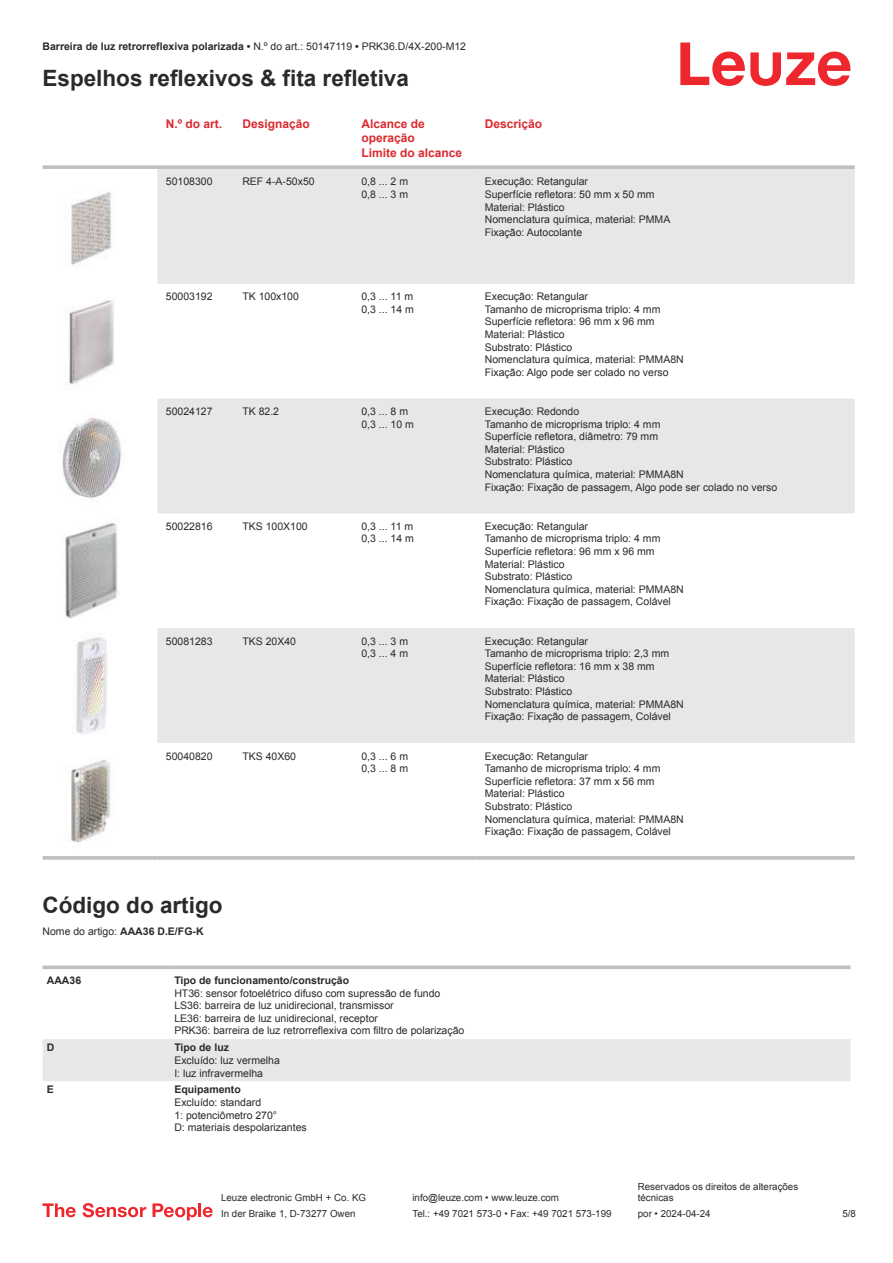
<style>
.page{position:relative;width:893px;height:1263px;background:#fff}
.page>*{position:absolute;margin:0;border:0;box-sizing:border-box;transform-origin:0 0}
.t1{font:700 22.5px "Arial";color:#2b292a}
.t2{font:700 12px/14.4px "Arial";color:#db2a30}
.t3{font:10.5px/12.6px "Arial";color:#2b292a}
.t4{font:700 10.5px "Arial";color:#2b292a}
.t5{font:9.75px/11.7px "Arial";color:#2b292a}
.s1{font-weight:400}
.s2{font-weight:700}
</style>
<div class="page">
<svg style="left:680px;top:43px;width:170px;height:43px"></svg>
<svg style="left:157px;top:169px;width:698px;height:574px;fill:#e6e7e9"></svg>
<svg style="left:43px;top:165px;width:114px;height:4px"></svg>
<svg style="left:157px;top:165px;width:77px;height:4px"></svg>
<svg style="left:234px;top:165px;width:119px;height:4px"></svg>
<svg style="left:353px;top:165px;width:123px;height:4px"></svg>
<svg style="left:476px;top:165px;width:379px;height:4px;background:#c3c5c7"></svg>
<svg style="left:43px;top:856px;width:114px;height:4px"></svg>
<svg style="left:157px;top:856px;width:77px;height:4px"></svg>
<svg style="left:234px;top:856px;width:119px;height:4px"></svg>
<svg style="left:353px;top:856px;width:123px;height:4px"></svg>
<svg style="left:476px;top:856px;width:379px;height:4px;background:#c3c5c7"></svg>
<img style="left:71px;top:192px;width:41px;height:74px">
<img style="left:69px;top:300px;width:45px;height:85px">
<img style="left:62px;top:418px;width:60px;height:81px">
<img style="left:65px;top:523px;width:53px;height:96px">
<img style="left:73px;top:637px;width:34px;height:97px">
<img style="left:70px;top:759px;width:41px;height:84px">
<div style="left:43px;top:1039px;width:807px;height:42px;background:#e6e7e9"></div>
<svg style="left:43px;top:965px;width:127px;height:4px"></svg>
<svg style="left:170px;top:965px;width:680px;height:4px;background:#c6c7c9"></svg>
<svg style="left:43px;top:1203px;width:33px;height:14px"></svg>
<svg style="left:83px;top:1203px;width:63px;height:14px"></svg>
<svg style="left:153px;top:1203px;width:44px;height:17px"></svg>
<hr style="left:198px;top:1203px;width:3px;height:14px;background:#ed272d">
<svg style="left:203px;top:1207px;width:10px;height:10px"></svg>
<p class="t4" style="left:43px;top:43px;width:425px">Barreira de luz retrorreflexiva polarizada • <span class="s1">N.º do art.: 50147119</span> • <span class="s1">PRK36.D/4X-200-M12</span></p>
<h1 class="t1" style="left:43px;top:70px;width:368px">Espelhos reflexivos &amp; fita refletiva</h1>
<p class="t2" style="left:166px;top:117px;width:58px">N.º do art.</p>
<p class="t2" style="left:242px;top:117px;width:69px">Designação</p>
<p class="t2" style="left:361px;top:117px;width:102px">Alcance de operação<br>Limite do alcance</p>
<p class="t2" style="left:485px;top:117px;width:59px">Descrição</p>
<p class="t3" style="left:166px;top:176px;width:48px">50108300</p>
<p class="t3" style="left:242px;top:176px;width:74px">REF 4-A-50x50</p>
<p class="t3" style="left:361px;top:176px;width:48px">0,8 ... 2 m<br>0,8 ... 3 m</p>
<p class="t3" style="left:485px;top:176px;width:187px">Execução: Retangular<br>Superfície refletora: 50 mm x 50 mm<br>Material: Plástico<br>Nomenclatura química, material: PMMA<br>Fixação: Autocolante</p>
<p class="t3" style="left:166px;top:291px;width:48px">50003192</p>
<p class="t3" style="left:242px;top:291px;width:58px">TK 100x100</p>
<p class="t3" style="left:361px;top:291px;width:54px">0,3 ... 11 m<br>0,3 ... 14 m</p>
<p class="t3" style="left:485px;top:291px;width:200px">Execução: Retangular<br>Tamanho de microprisma triplo: 4 mm<br>Superfície refletora: 96 mm x 96 mm<br>Material: Plástico<br>Substrato: Plástico<br>Nomenclatura química, material: PMMA8N<br>Fixação: Algo pode ser colado no verso</p>
<p class="t3" style="left:166px;top:406px;width:48px">50024127</p>
<p class="t3" style="left:242px;top:406px;width:38px">TK 82.2</p>
<p class="t3" style="left:361px;top:406px;width:54px">0,3 ... 8 m<br>0,3 ... 10 m</p>
<p class="t3" style="left:485px;top:406px;width:294px">Execução: Redondo<br>Tamanho de microprisma triplo: 4 mm<br>Superfície refletora, diâmetro: 79 mm<br>Material: Plástico<br>Substrato: Plástico<br>Nomenclatura química, material: PMMA8N<br>Fixação: Fixação de passagem, Algo pode ser colado no verso</p>
<p class="t3" style="left:166px;top:521px;width:48px">50022816</p>
<p class="t3" style="left:242px;top:521px;width:67px">TKS 100X100</p>
<p class="t3" style="left:361px;top:521px;width:54px">0,3 ... 11 m<br>0,3 ... 14 m</p>
<p class="t3" style="left:485px;top:521px;width:200px">Execução: Retangular<br>Tamanho de microprisma triplo: 4 mm<br>Superfície refletora: 96 mm x 96 mm<br>Material: Plástico<br>Substrato: Plástico<br>Nomenclatura química, material: PMMA8N<br>Fixação: Fixação de passagem, Colável</p>
<p class="t3" style="left:166px;top:636px;width:48px">50081283</p>
<p class="t3" style="left:242px;top:636px;width:55px">TKS 20X40</p>
<p class="t3" style="left:361px;top:636px;width:48px">0,3 ... 3 m<br>0,3 ... 4 m</p>
<p class="t3" style="left:485px;top:636px;width:200px">Execução: Retangular<br>Tamanho de microprisma triplo: 2,3 mm<br>Superfície refletora: 16 mm x 38 mm<br>Material: Plástico<br>Substrato: Plástico<br>Nomenclatura química, material: PMMA8N<br>Fixação: Fixação de passagem, Colável</p>
<p class="t3" style="left:166px;top:750px;width:48px">50040820</p>
<p class="t3" style="left:242px;top:750px;width:55px">TKS 40X60</p>
<p class="t3" style="left:361px;top:750px;width:48px">0,3 ... 6 m<br>0,3 ... 8 m</p>
<p class="t3" style="left:485px;top:750px;width:200px">Execução: Retangular<br>Tamanho de microprisma triplo: 4 mm<br>Superfície refletora: 37 mm x 56 mm<br>Material: Plástico<br>Substrato: Plástico<br>Nomenclatura química, material: PMMA8N<br>Fixação: Fixação de passagem, Colável</p>
<h1 class="t1" style="left:43px;top:896px;width:181px">Código do artigo</h1>
<p class="t3" style="left:43px;top:926px;width:163px">Nome do artigo: <span class="s2">AAA36 D.E/FG-K</span></p>
<p class="t4" style="left:47px;top:976px;width:36px">AAA36</p>
<p class="t4" style="left:174px;top:976px;width:176px">Tipo de funcionamento/construção</p>
<p class="t3" style="left:174px;top:987px;width:292px">HT36: sensor fotoelétrico difuso com supressão de fundo LS36: barreira de luz unidirecional, transmissor<br>LE36: barreira de luz unidirecional, receptor<br>PRK36: barreira de luz retrorreflexiva com filtro de polarização</p>
<p class="t4" style="left:47px;top:1044px;width:9px">D</p>
<p class="t4" style="left:174px;top:1044px;width:56px">Tipo de luz</p>
<p class="t3" style="left:174px;top:1055px;width:107px">Excluído: luz vermelha<br>I: luz infravermelha</p>
<p class="t4" style="left:47px;top:1086px;width:9px">E</p>
<p class="t4" style="left:174px;top:1086px;width:68px">Equipamento</p>
<p class="t3" style="left:174px;top:1097px;width:134px">Excluído: standard<br>1: potenciômetro 270°<br>D: materiais despolarizantes</p>
<p class="t5" style="left:221px;top:1193px;width:146px">Leuze electronic GmbH + Co. KG</p>
<p class="t5" style="left:412px;top:1193px;width:148px">info@leuze.com • www.leuze.com</p>
<p class="t5" style="left:638px;top:1181px;width:162px">Reservados os direitos de alterações técnicas</p>
<p class="t5" style="left:221px;top:1209px;width:136px">In der Braike 1, D-73277 Owen</p>
<p class="t5" style="left:412px;top:1209px;width:201px">Tel.: +49 7021 573-0 • Fax: +49 7021 573-199</p>
<p class="t5" style="left:638px;top:1209px;width:74px">por • 2024-04-24</p>
<p class="t5" style="left:842px;top:1209px;width:15px">5 /8</p>
</div>
